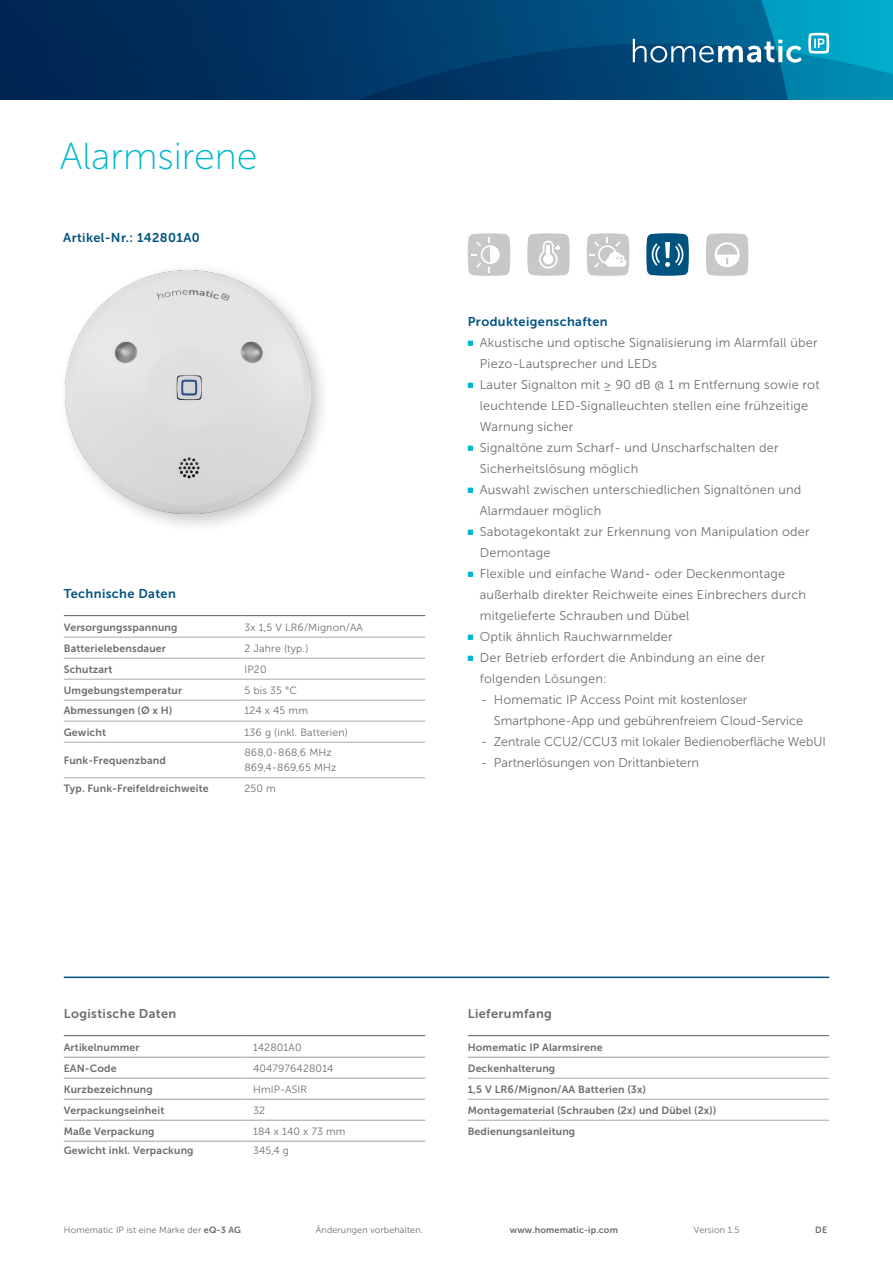
<style>
.page{position:relative;width:893px;height:1263px;background:#fff}
.page>*{position:absolute;margin:0;border:0;box-sizing:border-box;transform-origin:0 0}
.Headline{font:37.5px "Museo Sans 100";color:#00b7ce}
.Fließtext{font:12.75px/21px "Museo Sans 300";letter-spacing:.015em;color:#6c6d70}
.Zwischenüberschrift{font:12.75px "Museo Sans 700";letter-spacing:.03em;color:#005381}
.Subheadline{font:12.75px "Museo Sans 700";letter-spacing:.03em;color:#6c6d70}
.Subheadline-2{font:12.75px "Museo Sans 700";letter-spacing:.03em;color:#005381}
.Tabelle_bold_700{font:10.5px "Museo Sans 700";letter-spacing:.015em;color:#6c6d70}
.Tabelle_regular_300{font:10.5px "Museo Sans 300";letter-spacing:.015em;color:#6c6d70}
.Tabelle_bold_700-2{font:10.5px "Museo Sans 300";color:#6c6d70}
.Fußnote{font:9px "Museo Sans 300";letter-spacing:.015em;color:#6c6d70}
.Fußnote-2{font:9px "Museo Sans 700";letter-spacing:.015em;color:#6c6d70}
.s1{font-family:"Museo Sans 700"}
</style>
<div class="page">
<hr style="left:64px;top:976px;width:765px;height:2px;background:#005381">
<svg style="left:468px;top:341px;width:5px;height:5px"></svg>
<svg style="left:468px;top:383px;width:5px;height:5px"></svg>
<svg style="left:468px;top:446px;width:5px;height:5px"></svg>
<svg style="left:468px;top:488px;width:5px;height:5px"></svg>
<svg style="left:468px;top:530px;width:5px;height:5px"></svg>
<svg style="left:468px;top:572px;width:5px;height:5px"></svg>
<svg style="left:468px;top:635px;width:5px;height:5px"></svg>
<svg style="left:468px;top:656px;width:5px;height:5px"></svg>
<hr style="left:64px;top:777px;width:180px;height:1px;background:#a8a9ad">
<hr style="left:244px;top:777px;width:181px;height:1px;background:#a8a9ad">
<hr style="left:64px;top:615px;width:180px;height:1px;background:#6c6d70">
<hr style="left:244px;top:615px;width:181px;height:1px;background:#6c6d70">
<hr style="left:64px;top:637px;width:180px;height:1px;background:#a8a9ad">
<hr style="left:244px;top:637px;width:181px;height:1px;background:#a8a9ad">
<hr style="left:64px;top:658px;width:180px;height:1px;background:#a8a9ad">
<hr style="left:244px;top:658px;width:181px;height:1px;background:#a8a9ad">
<hr style="left:64px;top:679px;width:180px;height:1px;background:#a8a9ad">
<hr style="left:244px;top:679px;width:181px;height:1px;background:#a8a9ad">
<hr style="left:64px;top:700px;width:180px;height:1px;background:#a8a9ad">
<hr style="left:244px;top:700px;width:181px;height:1px;background:#a8a9ad">
<hr style="left:64px;top:721px;width:180px;height:1px;background:#a8a9ad">
<hr style="left:244px;top:721px;width:181px;height:1px;background:#a8a9ad">
<hr style="left:64px;top:742px;width:180px;height:1px;background:#a8a9ad">
<hr style="left:244px;top:742px;width:181px;height:1px;background:#a8a9ad">
<hr style="left:468px;top:1057px;width:361px;height:1px;background:#a8a9ad">
<hr style="left:468px;top:1078px;width:361px;height:1px;background:#a8a9ad">
<hr style="left:468px;top:1099px;width:361px;height:1px;background:#a8a9ad">
<hr style="left:468px;top:1120px;width:361px;height:1px;background:#a8a9ad">
<hr style="left:468px;top:1035px;width:361px;height:1px;background:#6c6d70">
<hr style="left:64px;top:1057px;width:180px;height:1px;background:#a8a9ad">
<hr style="left:244px;top:1057px;width:181px;height:1px;background:#a8a9ad">
<hr style="left:64px;top:1078px;width:180px;height:1px;background:#a8a9ad">
<hr style="left:244px;top:1078px;width:181px;height:1px;background:#a8a9ad">
<hr style="left:64px;top:1099px;width:180px;height:1px;background:#a8a9ad">
<hr style="left:244px;top:1099px;width:181px;height:1px;background:#a8a9ad">
<hr style="left:64px;top:1120px;width:180px;height:1px;background:#a8a9ad">
<hr style="left:244px;top:1120px;width:181px;height:1px;background:#a8a9ad">
<hr style="left:64px;top:1141px;width:180px;height:1px;background:#a8a9ad">
<hr style="left:244px;top:1141px;width:181px;height:1px;background:#a8a9ad">
<hr style="left:64px;top:1035px;width:180px;height:1px;background:#6c6d70">
<hr style="left:244px;top:1035px;width:181px;height:1px;background:#6c6d70">
<div style="left:58px;top:262px;width:273px;height:272px;background:#231f20;opacity:.25"></div>
<img style="left:66px;top:270px;width:245px;height:244px">
<svg style="left:587px;top:233px;width:42px;height:43px"></svg>
<svg style="left:468px;top:233px;width:42px;height:43px"></svg>
<svg style="left:706px;top:233px;width:42px;height:43px"></svg>
<svg style="left:527px;top:233px;width:43px;height:43px"></svg>
<svg style="left:646px;top:233px;width:43px;height:43px;background:#307398"></svg>
<img style="left:0;top:0;width:893px;height:99px">
<svg style="left:633px;top:39px;width:169px;height:24px"></svg>
<svg style="left:808px;top:33px;width:21px;height:21px"></svg>
<p class="Headline" style="left:60px;top:136px;width:199px">Alarmsirene</p>
<p class="Subheadline-2" style="left:63px;top:231px;width:138px">Artikel-Nr.: 142801A0</p>
<p class="Zwischenüberschrift" style="left:64px;top:587px;width:114px">Technische Daten</p>
<p class="Tabelle_bold_700" style="left:64px;top:621px;width:115px">Versorgungsspannung</p>
<p class="Tabelle_regular_300" style="left:244px;top:621px;width:120px">3x 1,5 V LR6/Mignon/AA</p>
<p class="Tabelle_bold_700" style="left:64px;top:642px;width:104px">Batterielebensdauer</p>
<p class="Tabelle_regular_300" style="left:244px;top:642px;width:65px">2 Jahre (typ.)</p>
<p class="Tabelle_bold_700" style="left:64px;top:663px;width:50px">Schutzart</p>
<p class="Tabelle_regular_300" style="left:244px;top:663px;width:24px">IP20</p>
<p class="Tabelle_bold_700" style="left:64px;top:684px;width:120px">Umgebungstemperatur</p>
<p class="Tabelle_regular_300" style="left:244px;top:684px;width:54px">5 bis 35 °C</p>
<p class="Tabelle_bold_700" style="left:64px;top:705px;width:110px">Abmessungen (Ø x H)</p>
<p class="Tabelle_regular_300" style="left:244px;top:705px;width:65px">124 x 45 mm</p>
<p class="Tabelle_bold_700" style="left:64px;top:726px;width:44px">Gewicht</p>
<p class="Tabelle_regular_300" style="left:244px;top:726px;width:105px">136 g (inkl. Batterien)</p>
<p class="Tabelle_bold_700" style="left:64px;top:754px;width:104px">Funk-Frequenzband</p>
<p class="Tabelle_regular_300" style="left:244px;top:747px;width:89px">868,0-868,6 MHz</p>
<p class="Tabelle_regular_300" style="left:244px;top:762px;width:94px">869,4-869,65 MHz</p>
<p class="Tabelle_bold_700" style="left:64px;top:783px;width:146px">Typ. Funk-Freifeldreichweite</p>
<p class="Tabelle_bold_700-2" style="left:244px;top:783px;width:33px">250 m</p>
<p class="Subheadline" style="left:64px;top:1007px;width:114px">Logistische Daten</p>
<p class="Tabelle_bold_700" style="left:64px;top:1041px;width:77px">Artikelnummer</p>
<p class="Tabelle_regular_300" style="left:253px;top:1041px;width:50px">142801A0</p>
<p class="Tabelle_bold_700" style="left:64px;top:1062px;width:54px">EAN-Code</p>
<p class="Tabelle_regular_300" style="left:253px;top:1062px;width:82px">4047976428014</p>
<p class="Tabelle_bold_700" style="left:64px;top:1083px;width:91px">Kurzbezeichnung</p>
<p class="Tabelle_regular_300" style="left:253px;top:1083px;width:56px">HmIP-ASIR</p>
<p class="Tabelle_bold_700" style="left:64px;top:1104px;width:102px">Verpackungseinheit</p>
<p class="Tabelle_regular_300" style="left:253px;top:1104px;width:13px">32</p>
<p class="Tabelle_bold_700" style="left:64px;top:1125px;width:92px">Maße Verpackung</p>
<p class="Tabelle_regular_300" style="left:253px;top:1125px;width:94px">184 x 140 x 73 mm</p>
<p class="Tabelle_bold_700" style="left:64px;top:1145px;width:131px">Gewicht inkl. Verpackung</p>
<p class="Tabelle_regular_300" style="left:253px;top:1145px;width:37px">345,4 g</p>
<p class="Zwischenüberschrift" style="left:468px;top:315px;width:141px">Produkteigenschaften</p>
<p class="Fließtext" style="left:480px;top:333px;width:339px">Akustische und optische Signalisierung im Alarmfall über<br>Piezo-Lautsprecher und LEDs</p>
<p class="Fließtext" style="left:480px;top:375px;width:341px">Lauter Signalton mit ≥ 90 dB @ 1 m Entfernung sowie rot leuchtende LED-Signalleuchten stellen eine frühzeitige<br>Warnung sicher</p>
<p class="Fließtext" style="left:480px;top:438px;width:300px">Signaltöne zum Scharf- und Unscharfschalten der<br>Sicherheitslösung möglich</p>
<p class="Fließtext" style="left:480px;top:480px;width:323px">Auswahl zwischen unterschiedlichen Signaltönen und<br>Alarmdauer möglich</p>
<p class="Fließtext" style="left:480px;top:522px;width:331px">Sabotagekontakt zur Erkennung von Manipulation oder<br>Demontage</p>
<p class="Fließtext" style="left:480px;top:564px;width:328px">Flexible und einfache Wand- oder Deckenmontage außerhalb direkter Reichweite eines Einbrechers durch mitgelieferte Schrauben und Dübel</p>
<p class="Fließtext" style="left:480px;top:627px;width:194px">Optik ähnlich Rauchwarnmelder</p>
<p class="Fließtext" style="left:480px;top:648px;width:287px">Der Betrieb erfordert die Anbindung an eine der folgenden Lösungen:</p>
<p class="Fließtext" style="left:494px;top:690px;width:311px;text-indent:-13px">- Homematic IP Access Point mit kostenloser<br>Smartphone-App und gebührenfreiem Cloud-Service</p>
<p class="Fließtext" style="left:481px;top:732px;width:346px">- Zentrale CCU2/CCU3 mit lokaler Bedienoberfläche WebUI</p>
<p class="Fließtext" style="left:481px;top:753px;width:219px">- Partnerlösungen von Drittanbietern</p>
<p class="Subheadline" style="left:468px;top:1007px;width:86px">Lieferumfang</p>
<p class="Tabelle_bold_700" style="left:468px;top:1041px;width:136px">Homematic IP Alarmsirene</p>
<p class="Tabelle_bold_700" style="left:468px;top:1062px;width:89px">Deckenhalterung</p>
<p class="Tabelle_bold_700" style="left:468px;top:1083px;width:180px">1,5 V LR6/Mignon/AA Batterien (3x)</p>
<p class="Tabelle_bold_700" style="left:468px;top:1104px;width:250px">Montagematerial (Schrauben (2x) und Dübel (2x))</p>
<p class="Tabelle_bold_700" style="left:468px;top:1125px;width:109px">Bedienungsanleitung</p>
<p class="Fußnote" style="left:64px;top:1225px;width:179px">Homematic IP ist eine Marke der <span class="s1">eQ-3 AG</span></p>
<p class="Fußnote" style="left:316px;top:1225px;width:109px">Änderungen vorbehalten.</p>
<p class="Fußnote-2" style="left:510px;top:1225px;width:109px">www.homematic-ip.com</p>
<p class="Fußnote" style="left:694px;top:1225px;width:47px">Version 1.5</p>
<p class="Fußnote-2" style="left:815px;top:1225px;width:13px">DE</p>
</div>
